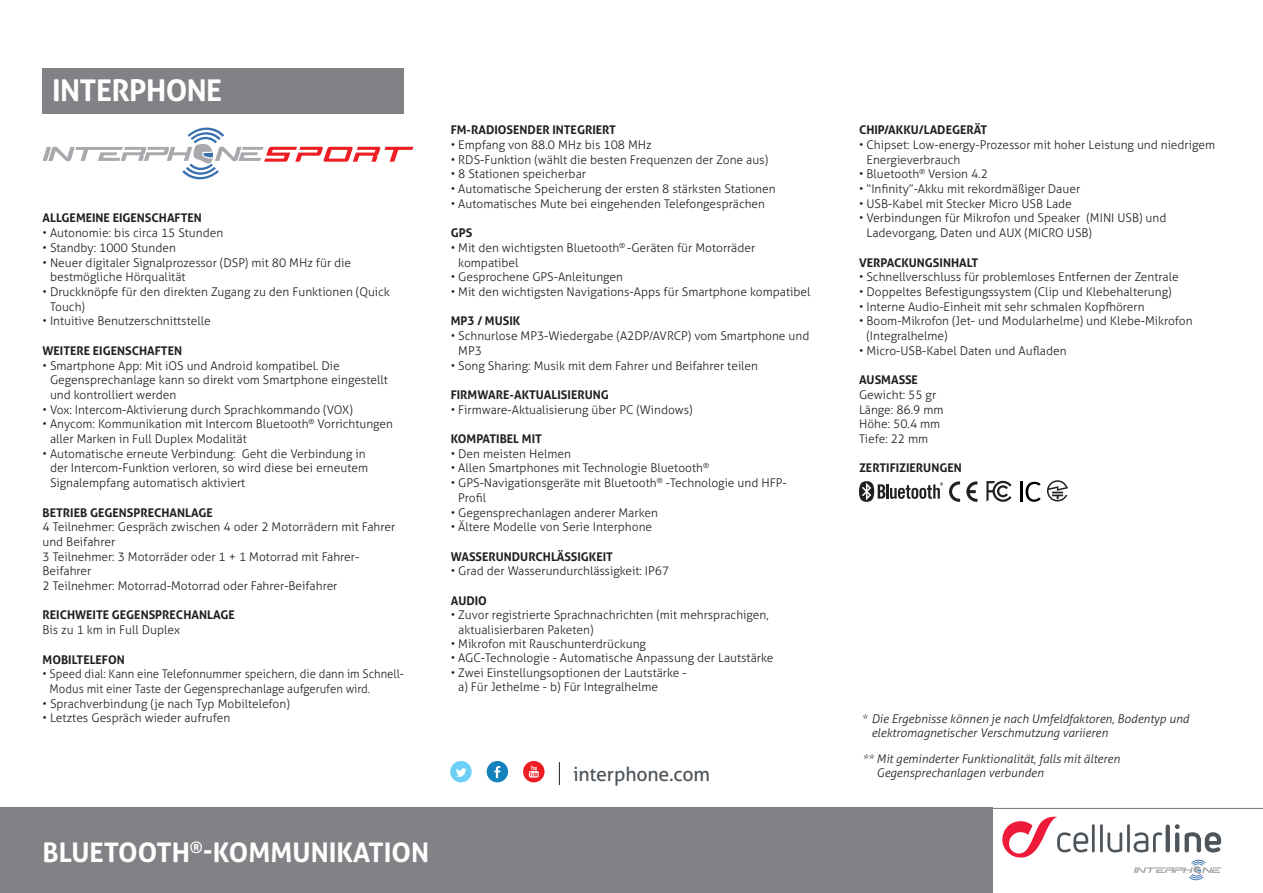
<style>
.page{position:relative;width:1263px;height:893px;background:#fff}
.page>*{position:absolute;margin:0;border:0;box-sizing:border-box;transform-origin:0 0}
.t1{font:700 30px "Aller Typo";letter-spacing:-.02em;color:#fff}
.t2{font:700 27px "Aller Typo";color:#fff}
.t3{font:19.5px "Aller Typo";letter-spacing:-.01em;color:#4d545a}
.t4{font:300 12px/14.7px "Aller Typo";color:#231f20}
.t5{font:700 12px "Aller Typo";color:#231f20}
.t6{font:italic 300 12px/13.5px "Aller Typo";color:#231f20}
.t7{font:300 12px/14.7px "Aller Typo";color:#231f20;scale:.95 1}
.s1{font-style:normal}
</style>
<div class="page">
<div style="left:0;top:808px;width:992px;height:85px;background:#808285"></div>
<svg style="left:1002px;top:817px;width:86px;height:41px"></svg>
<hr style="left:1092px;top:824px;width:3px;height:28px;background:#4d545a">
<hr style="left:1100px;top:824px;width:3px;height:28px;background:#4d545a">
<svg style="left:1107px;top:832px;width:15px;height:20px"></svg>
<hr style="left:1127px;top:824px;width:3px;height:28px;background:#4d545a">
<svg style="left:1133px;top:832px;width:29px;height:20px"></svg>
<div style="left:1165px;top:824px;width:5px;height:28px;background:#4d545a;border-radius:2px"></div>
<svg style="left:1175px;top:824px;width:46px;height:28px"></svg>
<svg style="left:1134px;top:860px;width:87px;height:20px"></svg>
<hr style="left:989px;top:808px;width:274px;height:1px;background:#808285">
<svg style="left:559px;top:762px;width:1px;height:23px"></svg>
<div style="left:450px;top:761px;width:22px;height:21px;background:#6bcff6;border-radius:50%"></div>
<svg style="left:456px;top:768px;width:10px;height:9px"></svg>
<div style="left:487px;top:761px;width:21px;height:21px;background:#1582bd;border-radius:50%"></div>
<svg style="left:494px;top:766px;width:6px;height:12px"></svg>
<div style="left:523px;top:761px;width:21px;height:21px;background:#ee1d23;border-radius:50%"></div>
<svg style="left:529px;top:766px;width:10px;height:12px"></svg>
<div style="left:43px;top:68px;width:361px;height:45px;background:#808285"></div>
<svg style="left:43px;top:128px;width:370px;height:51px"></svg>
<svg style="left:859px;top:481px;width:84px;height:21px"></svg>
<svg style="left:949px;top:481px;width:11px;height:21px"></svg>
<svg style="left:966px;top:481px;width:11px;height:21px"></svg>
<svg style="left:986px;top:481px;width:25px;height:21px"></svg>
<hr style="left:1020px;top:481px;width:3px;height:21px;background:#000">
<svg style="left:1025px;top:482px;width:16px;height:20px"></svg>
<svg style="left:1047px;top:480px;width:21px;height:22px"></svg>
<h1 class="t1" style="left:52px;top:72px;width:172px">INTERPHONE</h1>
<p class="t5" style="left:43px;top:211px;width:161px">ALLGEMEINE EIGENSCHAFTEN</p>
<p class="t4" style="left:43px;top:226px;width:182px">• Autonomie: bis circa 15 Stunden</p>
<p class="t4" style="left:43px;top:240px;width:135px">• Standby: 1000 Stunden</p>
<p class="t4" style="left:50px;top:255px;width:303px;text-indent:-8px">• Neuer digitaler Signalprozessor (DSP) mit 80 MHz für die bestmögliche Hörqualität</p>
<p class="t4" style="left:50px;top:284px;width:341px;text-indent:-8px">• Druckknöpfe für den direkten Zugang zu den Funktionen (Quick<br>Touch)</p>
<p class="t4" style="left:43px;top:314px;width:170px">• Intuitive Benutzerschnittstelle</p>
<p class="t5" style="left:43px;top:343px;width:141px">WEITERE EIGENSCHAFTEN</p>
<p class="t4" style="left:50px;top:358px;width:339px;text-indent:-7px">• Smartphone App: Mit iOS und Android kompatibel. Die<br>Gegensprechanlage kann so direkt vom Smartphone eingestellt und kontrolliert werden</p>
<p class="t4" style="left:43px;top:402px;width:312px">• Vox: Intercom-Aktivierung durch Sprachkommando (VOX)</p>
<p class="t4" style="left:50px;top:417px;width:345px;text-indent:-8px">• Anycom: Kommunikation mit Intercom Bluetooth<sup>®</sup> Vorrichtungen aller Marken in Full Duplex Modalität</p>
<p class="t4" style="left:50px;top:446px;width:320px;text-indent:-8px">• Automatische erneute Verbindung: Geht die Verbindung in der Intercom-Funktion verloren, so wird diese bei erneutem<br>Signalempfang automatisch aktiviert</p>
<p class="t5" style="left:43px;top:505px;width:172px">BETRIEB GEGENSPRECHANLAGE</p>
<p class="t4" style="left:43px;top:520px;width:354px">4 Teilnehmer: Gespräch zwischen 4 oder 2 Motorrädern mit Fahrer und Beifahrer<br>3 Teilnehmer: 3 Motorräder oder 1 + 1 Motorrad mit Fahrer-Beifahrer<br>2 Teilnehmer: Motorrad-Motorrad oder Fahrer-Beifahrer</p>
<p class="t5" style="left:43px;top:608px;width:194px">REICHWEITE GEGENSPRECHANLAGE</p>
<p class="t4" style="left:43px;top:622px;width:139px">Bis zu 1 km in Full Duplex</p>
<p class="t5" style="left:43px;top:652px;width:84px">MOBILTELEFON</p>
<p class="t7" style="left:50px;top:667px;width:374px;text-indent:-7px">• Speed dial: Kann eine Telefonnummer speichern, die dann im Schnell-<br>Modus mit einer Taste der Gegensprechanlage aufgerufen wird.</p>
<p class="t4" style="left:43px;top:696px;width:249px">• Sprachverbindung (je nach Typ Mobiltelefon)</p>
<p class="t4" style="left:43px;top:711px;width:189px">• Letztes Gespräch wieder aufrufen</p>
<h2 class="t2" style="left:43px;top:836px;width:34px">BLUETOOTH</h2>
<h2 class="t2" style="left:190px;top:836px;width:241px"><sup>®</sup>-KOMMUNIKATION</h2>
<p class="t5" style="left:451px;top:123px;width:167px">FM-RADIOSENDER INTEGRIERT</p>
<p class="t4" style="left:451px;top:137px;width:203px">• Empfang von 88.0 MHz bis 108 MHz</p>
<p class="t4" style="left:451px;top:152px;width:319px">• RDS-Funktion (wählt die besten Frequenzen der Zone aus)</p>
<p class="t4" style="left:451px;top:167px;width:137px">• 8 Stationen speicherbar</p>
<p class="t4" style="left:451px;top:181px;width:326px">• Automatische Speicherung der ersten 8 stärksten Stationen</p>
<p class="t4" style="left:451px;top:196px;width:316px">• Automatisches Mute bei eingehenden Telefongesprächen</p>
<p class="t5" style="left:451px;top:226px;width:23px">GPS</p>
<p class="t4" style="left:458px;top:240px;width:298px;text-indent:-7px">• Mit den wichtigsten Bluetooth<sup>®</sup> -Geräten für Motorräder kompatibel</p>
<p class="t4" style="left:451px;top:270px;width:174px">• Gesprochene GPS-Anleitungen</p>
<p class="t4" style="left:451px;top:284px;width:361px">• Mit den wichtigsten Navigations-Apps für Smartphone kompatibel</p>
<p class="t5" style="left:451px;top:314px;width:71px">MP3 / MUSIK</p>
<p class="t4" style="left:458px;top:328px;width:353px;text-indent:-8px">• Schnurlose MP3-Wiedergabe (A2DP/AVRCP) vom Smartphone und<br>MP3</p>
<p class="t4" style="left:451px;top:358px;width:309px">• Song Sharing: Musik mit dem Fahrer und Beifahrer teilen</p>
<p class="t5" style="left:451px;top:387px;width:160px">FIRMWARE-AKTUALISIERUNG</p>
<p class="t4" style="left:451px;top:402px;width:243px">• Firmware-Aktualisierung über PC (Windows)</p>
<p class="t5" style="left:451px;top:431px;width:93px">KOMPATIBEL MIT</p>
<p class="t4" style="left:451px;top:446px;width:122px">• Den meisten Helmen</p>
<p class="t4" style="left:451px;top:461px;width:260px">• Allen Smartphones mit Technologie Bluetooth<sup>®</sup></p>
<p class="t4" style="left:458px;top:475px;width:330px;text-indent:-8px">• GPS-Navigationsgeräte mit Bluetooth<sup>®</sup> -Technologie und HFP-<br>Profil</p>
<p class="t4" style="left:451px;top:505px;width:209px">• Gegensprechanlagen anderer Marken</p>
<p class="t4" style="left:451px;top:520px;width:203px">• Ältere Modelle von Serie Interphone</p>
<p class="t5" style="left:451px;top:549px;width:164px">WASSERUNDURCHLÄSSIGKEIT</p>
<p class="t4" style="left:451px;top:564px;width:220px">• Grad der Wasserundurchlässigkeit: IP67</p>
<p class="t5" style="left:451px;top:593px;width:38px">AUDIO</p>
<p class="t4" style="left:458px;top:608px;width:312px;text-indent:-8px">• Zuvor registrierte Sprachnachrichten (mit mehrsprachigen, aktualisierbaren Paketen)</p>
<p class="t4" style="left:451px;top:636px;width:197px">• Mikrofon mit Rauschunterdrückung</p>
<p class="t4" style="left:451px;top:651px;width:324px">• AGC-Technologie - Automatische Anpassung der Lautstärke</p>
<p class="t4" style="left:458px;top:665px;width:230px;text-indent:-8px">• Zwei Einstellungsoptionen der Lautstärke - a) Für Jethelme - b) Für Integralhelme</p>
<h3 class="t3" style="left:573px;top:762px;width:139px">interphone.com</h3>
<p class="t5" style="left:859px;top:123px;width:130px">CHIP/AKKU/LADEGERÄT</p>
<p class="t4" style="left:866px;top:137px;width:350px;text-indent:-8px">• Chipset: Low-energy-Prozessor mit hoher Leistung und niedrigem<br>Energieverbrauch</p>
<p class="t4" style="left:859px;top:167px;width:130px">• Bluetooth<sup>®</sup> Version 4.2</p>
<p class="t4" style="left:859px;top:181px;width:223px">• “Infinity”-Akku mit rekordmäßiger Dauer</p>
<p class="t4" style="left:859px;top:196px;width:214px">• USB-Kabel mit Stecker Micro USB Lade</p>
<p class="t4" style="left:866px;top:211px;width:301px;text-indent:-8px">• Verbindungen für Mikrofon und Speaker (MINI USB) und<br>Ladevorgang, Daten und AUX (MICRO USB)</p>
<p class="t5" style="left:859px;top:255px;width:121px">VERPACKUNGSINHALT</p>
<p class="t4" style="left:859px;top:270px;width:321px">• Schnellverschluss für problemloses Entfernen der Zentrale</p>
<p class="t4" style="left:859px;top:284px;width:314px">• Doppeltes Befestigungssystem (Clip und Klebehalterung)</p>
<p class="t4" style="left:859px;top:299px;width:287px">• Interne Audio-Einheit mit sehr schmalen Kopfhörern</p>
<p class="t4" style="left:866px;top:314px;width:328px;text-indent:-8px">• Boom-Mikrofon (Jet- und Modularhelme) und Klebe-Mikrofon (Integralhelme)</p>
<p class="t4" style="left:859px;top:343px;width:209px">• Micro-USB-Kabel Daten und Aufladen</p>
<p class="t5" style="left:859px;top:373px;width:60px">AUSMASSE</p>
<p class="t4" style="left:859px;top:387px;width:86px">Gewicht: 55 gr<br>Länge: 86.9 mm<br>Höhe: 50.4 mm<br>Tiefe: 22 mm</p>
<p class="t5" style="left:859px;top:461px;width:104px">ZERTIFIZIERUNGEN</p>
<p class="t6" style="left:871px;top:712px;width:319px;text-indent:-9px"><span class="s1">*</span> Die Ergebnisse können je nach Umfeldfaktoren, Bodentyp und elektromagnetischer Verschmutzung variieren</p>
<p class="t6" style="left:876px;top:752px;width:245px;text-indent:-14px">** Mit geminderter Funktionalität, falls mit älteren<br>Gegensprechanlagen verbunden</p>
</div>
